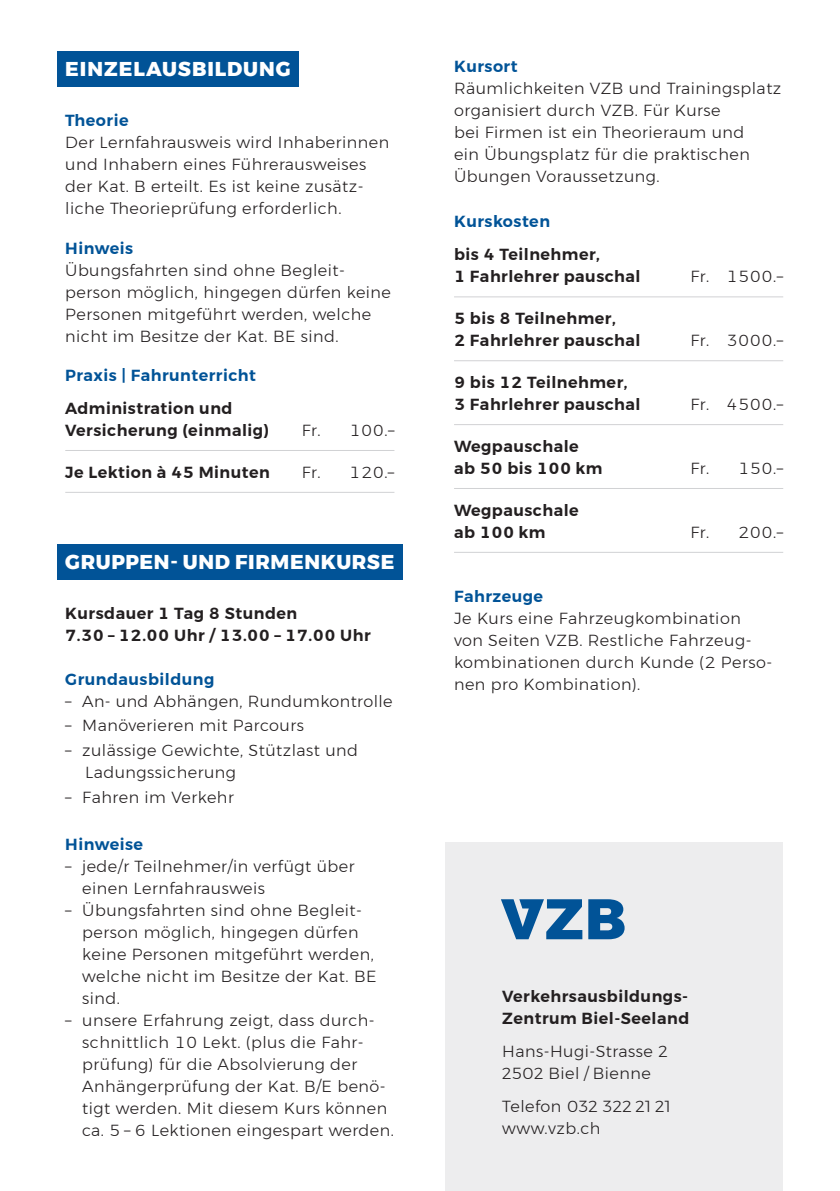
<style>
.page{position:relative;width:840px;height:1191px;background:#fff}
.page>*{position:absolute;margin:0;border:0;box-sizing:border-box;transform-origin:0 0}
.Untertitel{font:800 20px "Montserrat";letter-spacing:.035em;color:#fff}
.Grundtext{font:300 16px/22px "Montserrat";letter-spacing:.03em;color:#231f20}
.Grundtext_Linie_unte{font:600 16px/22px "Montserrat";letter-spacing:.03em;color:#231f20}
.Grundtext-2{font:600 16px/22px "Montserrat";letter-spacing:.03em;color:#231f20}
.Grundtext-3{font:600 16px "Montserrat";letter-spacing:.03em;color:#015397}
.Grundtext_Linie_unte-2{font:300 16px "Montserrat";letter-spacing:.03em;color:#231f20}
.s1{font-weight:600;color:#015397}
</style>
<div class="page">
<div style="left:445px;top:842px;width:337px;height:349px;background:#ededee"></div>
<svg style="left:501px;top:899px;width:81px;height:40px"></svg>
<svg style="left:588px;top:899px;width:36px;height:40px"></svg>
<div style="left:57px;top:51px;width:241px;height:36px;background:#015397"></div>
<hr style="left:65px;top:450px;width:329px;height:1px;background:#d1d2d4">
<hr style="left:65px;top:492px;width:329px;height:1px;background:#d1d2d4">
<div style="left:57px;top:543px;width:345px;height:36px;background:#015397"></div>
<hr style="left:454px;top:296px;width:328px;height:1px;background:#d1d2d4">
<hr style="left:454px;top:360px;width:328px;height:1px;background:#d1d2d4">
<hr style="left:454px;top:424px;width:328px;height:1px;background:#d1d2d4">
<hr style="left:454px;top:488px;width:328px;height:1px;background:#d1d2d4">
<hr style="left:454px;top:552px;width:328px;height:1px;background:#d1d2d4">
<p class="Untertitel" style="left:65px;top:53px;width:227px">EINZELAUSBILDUNG</p>
<p class="Grundtext" style="left:65px;top:109px;width:325px"><span class="s1">Theorie<br></span>Der Lernfahrausweis wird Inhaberinnen und Inhabern eines Führerausweises der Kat. B erteilt. Es ist keine zusätz&shy;liche Theorieprüfung erforderlich.</p>
<p class="Grundtext" style="left:65px;top:236px;width:327px"><span class="s1">Hinweis<br></span>Übungsfahrten sind ohne Begleit&shy;person möglich, hingegen dürfen keine<br>Personen mitgeführt werden, welche nicht im Besitze der Kat. BE sind.</p>
<p class="Grundtext-3" style="left:65px;top:362px;width:192px">Praxis | Fahrunterricht</p>
<p class="Grundtext_Linie_unte" style="left:65px;top:397px;width:205px">Administration und<br>Versicherung (einmalig)</p>
<p class="Grundtext_Linie_unte-2" style="left:301px;top:418px;width:20px">Fr.</p>
<p class="Grundtext_Linie_unte-2" style="left:349px;top:418px;width:47px">100.–</p>
<p class="Grundtext_Linie_unte" style="left:65px;top:461px;width:206px">Je Lektion à 45 Minuten</p>
<p class="Grundtext_Linie_unte-2" style="left:301px;top:460px;width:20px">Fr.</p>
<p class="Grundtext_Linie_unte-2" style="left:349px;top:460px;width:47px">120.–</p>
<p class="Untertitel" style="left:65px;top:545px;width:330px">GRUPPEN- UND FIRMENKURSE</p>
<p class="Grundtext-2" style="left:65px;top:602px;width:307px">Kursdauer 1 Tag 8 Stunden<br>7.30 – 12.00 Uhr / 13.00 – 17.00 Uhr</p>
<p class="Grundtext-3" style="left:65px;top:666px;width:150px">Grundausbildung</p>
<p class="Grundtext" style="left:65px;top:689px;width:329px">– An- und Abhängen, Rundumkontrolle</p>
<p class="Grundtext" style="left:65px;top:714px;width:240px">– Manöverieren mit Parcours</p>
<p class="Grundtext" style="left:85px;top:739px;width:274px;text-indent:-20px">– zulässige Gewichte, Stützlast und<br>Ladungssicherung</p>
<p class="Grundtext" style="left:65px;top:786px;width:170px">– Fahren im Verkehr</p>
<p class="Grundtext-3" style="left:65px;top:831px;width:79px">Hinweise</p>
<p class="Grundtext" style="left:82px;top:854px;width:274px;text-indent:-17px">– jede/r Teilnehmer/in verfügt über einen Lernfahrausweis</p>
<p class="Grundtext" style="left:82px;top:898px;width:295px;text-indent:-17px">– Übungsfahrten sind ohne Begleit&shy;person möglich, hingegen dürfen keine Personen mitgeführt werden, welche nicht im Besitze der Kat. BE sind.</p>
<p class="Grundtext" style="left:82px;top:1008px;width:313px;text-indent:-17px">– unsere Erfahrung zeigt, dass durch&shy;schnittlich 10 Lekt. (plus die Fahr&shy;prüfung) für die Absolvierung der Anhängerprüfung der Kat. B/E benö&shy;tigt werden. Mit diesem Kurs können ca. 5 – 6 Lektionen eingespart werden.</p>
<p class="Grundtext-3" style="left:454px;top:54px;width:65px">Kursort</p>
<p class="Grundtext" style="left:454px;top:77px;width:328px">Räumlichkeiten VZB und Trainingsplatz organisiert durch VZB. Für Kurse<br>bei Firmen ist ein Theorieraum und<br>ein Übungsplatz für die praktischen Übungen Voraussetzung.</p>
<p class="Grundtext-3" style="left:454px;top:209px;width:97px">Kurskosten</p>
<p class="Grundtext_Linie_unte" style="left:454px;top:244px;width:188px">bis 4 Teilnehmer,<br>1 Fahrlehrer pauschal</p>
<p class="Grundtext_Linie_unte-2" style="left:690px;top:265px;width:94px">Fr. 1500.–</p>
<p class="Grundtext_Linie_unte" style="left:454px;top:307px;width:188px">5 bis 8 Teilnehmer,<br>2 Fahrlehrer pauschal</p>
<p class="Grundtext_Linie_unte" style="left:454px;top:371px;width:188px">9 bis 12 Teilnehmer,<br>3 Fahrlehrer pauschal</p>
<p class="Grundtext_Linie_unte" style="left:454px;top:435px;width:150px">Wegpauschale ab 50 bis 100 km</p>
<p class="Grundtext_Linie_unte" style="left:454px;top:499px;width:126px">Wegpauschale ab 100 km</p>
<p class="Grundtext_Linie_unte-2" style="left:690px;top:328px;width:94px">Fr. 3000.–</p>
<p class="Grundtext_Linie_unte-2" style="left:690px;top:392px;width:94px">Fr. 4500.–</p>
<p class="Grundtext_Linie_unte-2" style="left:690px;top:456px;width:20px">Fr.</p>
<p class="Grundtext_Linie_unte-2" style="left:737px;top:456px;width:47px">150.–</p>
<p class="Grundtext_Linie_unte-2" style="left:690px;top:520px;width:20px">Fr.</p>
<p class="Grundtext_Linie_unte-2" style="left:737px;top:520px;width:47px">200.–</p>
<p class="Grundtext-3" style="left:454px;top:584px;width:91px">Fahrzeuge</p>
<p class="Grundtext" style="left:454px;top:607px;width:319px">Je Kurs eine Fahrzeugkombination von Seiten VZB. Restliche Fahrzeug&shy;kombinationen durch Kunde (2 Perso&shy;nen pro Kombination).</p>
<p class="Grundtext-2" style="left:502px;top:984px;width:188px">Verkehrsausbildungs-<br>Zentrum Biel-Seeland</p>
<p class="Grundtext" style="left:502px;top:1040px;width:167px">Hans-Hugi-Strasse 2<br>2502 Biel / Bienne</p>
<p class="Grundtext" style="left:502px;top:1095px;width:170px">Telefon 032 322 21 21 www.vzb.ch</p>
</div>
